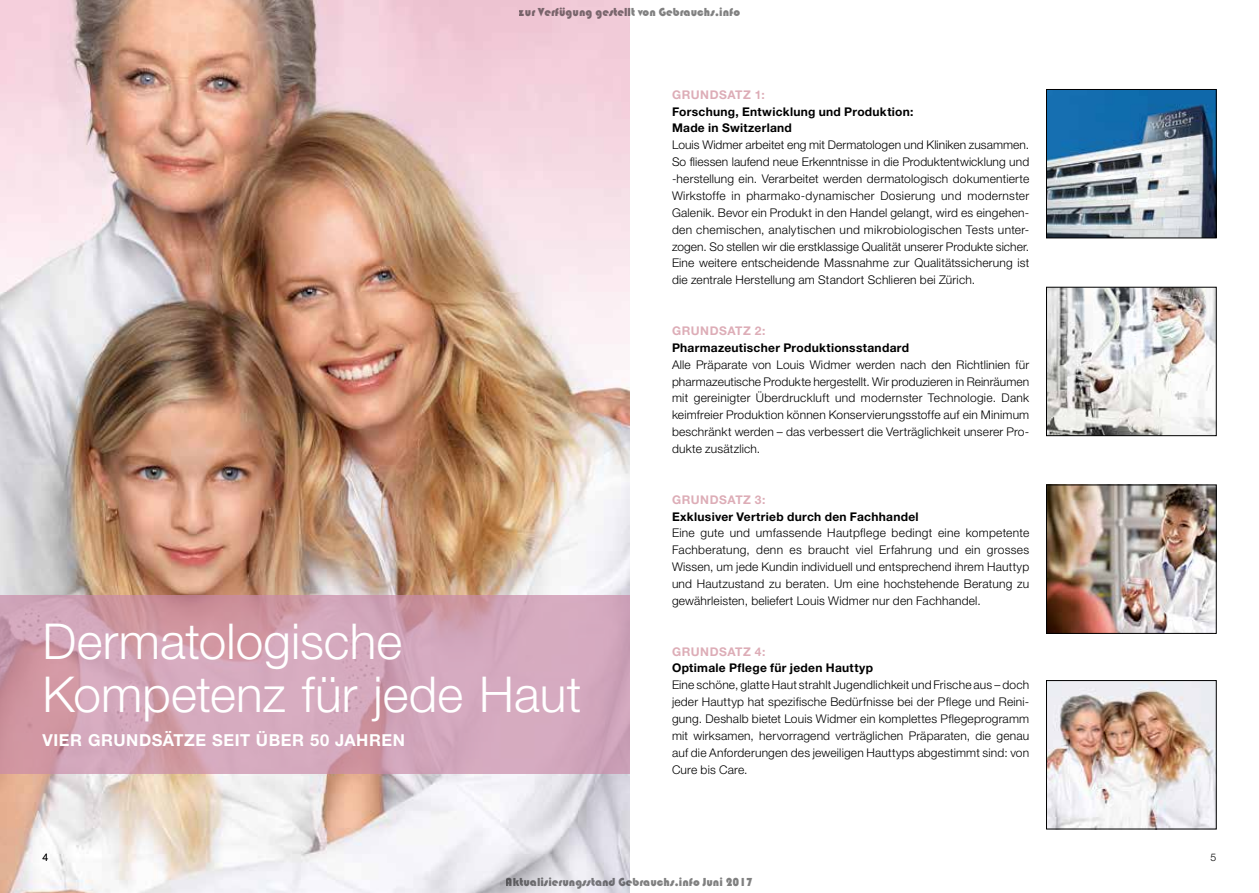
<style>
.page{position:relative;width:1259px;height:893px;background:#fff}
.page>*{position:absolute;margin:0;border:0;box-sizing:border-box;transform-origin:0 0}
.t1{font:300 49.5px/52.5px "Helvetica Neue";color:#fff}
.t2{font:700 16.5px "Helvetica Neue";letter-spacing:.035em;color:#fff}
.t3{font:300 12px/16.8px "Helvetica Neue";letter-spacing:.015em;color:#000;text-align:justify}
.t4{font:700 12px/16.8px "Helvetica Neue";letter-spacing:.025em;color:#000}
.t5{font:12px "Bauhaus 93";color:rgb(0 0 0/.5)}
.t6{font:700 12px "Helvetica Neue";letter-spacing:.045em;color:#ddadb7}
.t7{font:300 10.5px "Helvetica Neue";color:#000}
</style>
<div class="page">
<img style="left:0;top:0;width:629px;height:893px">
<img style="left:1048px;top:91px;width:166px;height:145px">
<div style="left:1046px;top:89px;width:170px;height:149px;border:1px solid #000"></div>
<img style="left:1048px;top:289px;width:166px;height:145px">
<div style="left:1046px;top:287px;width:170px;height:149px;border:1px solid #000"></div>
<img style="left:1048px;top:487px;width:166px;height:145px">
<div style="left:1046px;top:485px;width:170px;height:149px;border:1px solid #000"></div>
<img style="left:1048px;top:682px;width:166px;height:145px">
<div style="left:1046px;top:680px;width:170px;height:149px;border:1px solid #000"></div>
<svg style="left:0;top:595px;width:629px;height:179px;background:#d1a2b5"></svg>
<p class="t5" style="left:519px;top:6px;width:223px">zur Verfügung gestellt von Gebrauchs.info</p>
<h1 class="t1" style="left:43px;top:614px;width:540px">Dermatologische<br>Kompetenz für jede Haut</h1>
<h2 class="t2" style="left:43px;top:729px;width:364px">VIER GRUNDSÄTZE SEIT ÜBER 50 JAHREN</h2>
<p class="t7" style="left:43px;top:851px;width:7px">4</p>
<p class="t6" style="left:672px;top:87px;width:94px">GRUNDSATZ 1:</p>
<p class="t4" style="left:672px;top:103px;width:243px">Forschung, Entwicklung und Produktion:<br>Made in Switzerland</p>
<p class="t3" style="left:672px;top:136px;width:359px">Louis Widmer arbeitet eng mit Dermatologen und Kliniken zusammen.<br>So fliessen laufend neue Erkenntnisse in die Produktentwicklung und -herstellung ein. Verarbeitet werden dermatologisch dokumentierte Wirkstoffe in pharmako-dynamischer Dosierung und modernster Galenik. Bevor ein Produkt in den Handel gelangt, wird es eingehen&shy;den chemischen, analytischen und mikrobiologischen Tests unter&shy;zogen. So stellen wir die erstklassige Qualität unserer Produkte sicher.<br>Eine weitere entscheidende Massnahme zur Qualitätssicherung ist die zentrale Herstellung am Standort Schlieren bei Zürich.</p>
<p class="t6" style="left:672px;top:323px;width:95px">GRUNDSATZ 2:</p>
<p class="t4" style="left:672px;top:339px;width:239px">Pharmazeutischer Produktionsstandard</p>
<p class="t3" style="left:672px;top:356px;width:359px">Alle Präparate von Louis Widmer werden nach den Richtlinien für pharmazeutische Produkte hergestellt. Wir produzieren in Reinräumen mit gereinigter Überdruckluft und modernster Technologie. Dank keimfreier Produktion können Konservierungsstoffe auf ein Minimum beschränkt werden – das verbessert die Verträglichkeit unserer Pro&shy;dukte zusätzlich.</p>
<p class="t6" style="left:672px;top:492px;width:95px">GRUNDSATZ 3:</p>
<p class="t4" style="left:672px;top:508px;width:248px">Exklusiver Vertrieb durch den Fachhandel</p>
<p class="t3" style="left:672px;top:524px;width:359px">Eine gute und umfassende Hautpflege bedingt eine kompetente Fachberatung, denn es braucht viel Erfahrung und ein grosses Wissen, um jede Kundin individuell und entsprechend ihrem Hauttyp und Hautzustand zu beraten. Um eine hochstehende Beratung zu gewährleisten, beliefert Louis Widmer nur den Fachhandel.</p>
<p class="t6" style="left:672px;top:644px;width:95px">GRUNDSATZ 4:</p>
<p class="t4" style="left:672px;top:659px;width:202px">Optimale Pflege für jeden Hauttyp</p>
<p class="t3" style="left:672px;top:676px;width:359px">Eine schöne, glatte Haut strahlt Jugendlichkeit und Frische aus – doch jeder Hauttyp hat spezifische Bedürfnisse bei der Pflege und Reini&shy;gung. Deshalb bietet Louis Widmer ein komplettes Pflegeprogramm mit wirksamen, hervorragend verträglichen Präparaten, die genau auf die Anforderungen des jeweiligen Hauttyps abgestimmt sind: von Cure bis Care.</p>
<p class="t5" style="left:506px;top:875px;width:249px">Aktualisierungsstand Gebrauchs.info Juni 2017</p>
<p class="t7" style="left:1210px;top:851px;width:7px">5</p>
</div>
